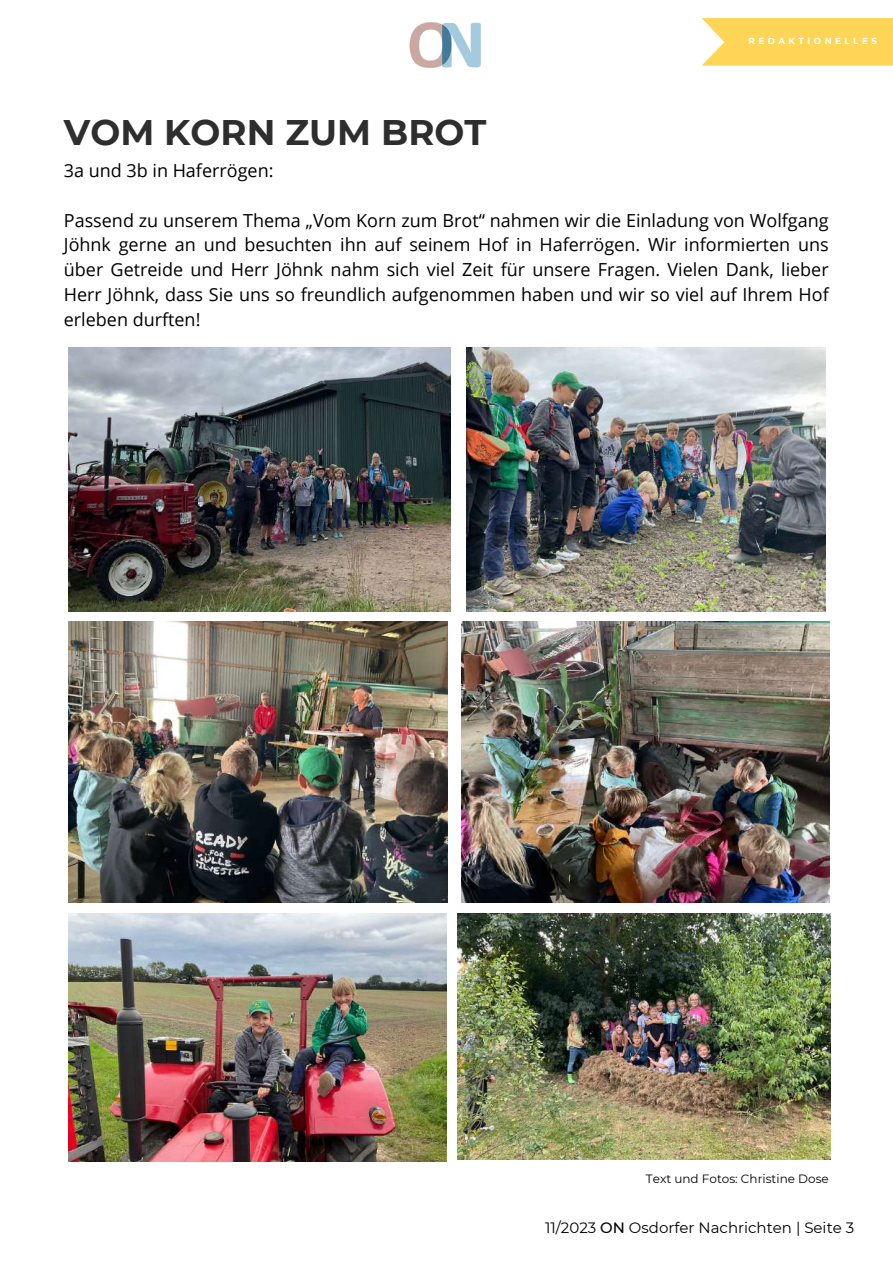
<style>
.page{position:relative;width:893px;height:1264px;background:#fff}
.page>*{position:absolute;margin:0;border:0;box-sizing:border-box;transform-origin:0 0}
.t1{font:700 35.55px "Montserrat";color:#2e2e2e}
.t2{font:18px/24.8px "Open Sans";color:#000;text-align:justify}
.t3{font:15px "Montserrat";color:#000}
.t4{font:12px "Montserrat";color:#000}
.t5{font:700 8.7px "Montserrat";letter-spacing:.4em;color:#fff}
.s1{font-weight:500}
</style>
<div class="page">
<img style="left:409px;top:22px;width:72px;height:46px">
<svg style="left:702px;top:18px;width:190px;height:48px;background:#ffd762"></svg>
<img style="left:68px;top:348px;width:382px;height:263px">
<img style="left:466px;top:348px;width:359px;height:263px">
<img style="left:68px;top:621px;width:379px;height:281px">
<img style="left:461px;top:621px;width:368px;height:281px">
<img style="left:68px;top:913px;width:378px;height:248px">
<img style="left:457px;top:913px;width:373px;height:246px">
<h1 class="t1" style="left:64px;top:110px;width:424px">VOM KORN ZUM BROT</h1>
<p class="t5" style="left:748px;top:36px;width:130px">REDAKTIONELLES</p>
<p class="t2" style="left:64px;top:158px;width:211px">3a und 3b in Haferrögen:</p>
<p class="t2" style="left:64px;top:207px;width:766px">Passend zu unserem Thema „Vom Korn zum Brot“ nahmen wir die Einladung von Wolfgang Jöhnk gerne an und besuchten ihn auf seinem Hof in Haferrögen. Wir informierten uns über Getreide und Herr Jöhnk nahm sich viel Zeit für unsere Fragen. Vielen Dank, lieber Herr Jöhnk, dass Sie uns so freundlich aufgenommen haben und wir so viel auf Ihrem Hof erleben durften!</p>
<p class="t4" style="left:646px;top:1171px;width:184px">Text und Fotos: Christine Dose</p>
<p class="t3" style="left:545px;top:1218px;width:310px">11/2023 <span class="s1">ON</span> Osdorfer Nachrichten | Seite 3</p>
</div>
